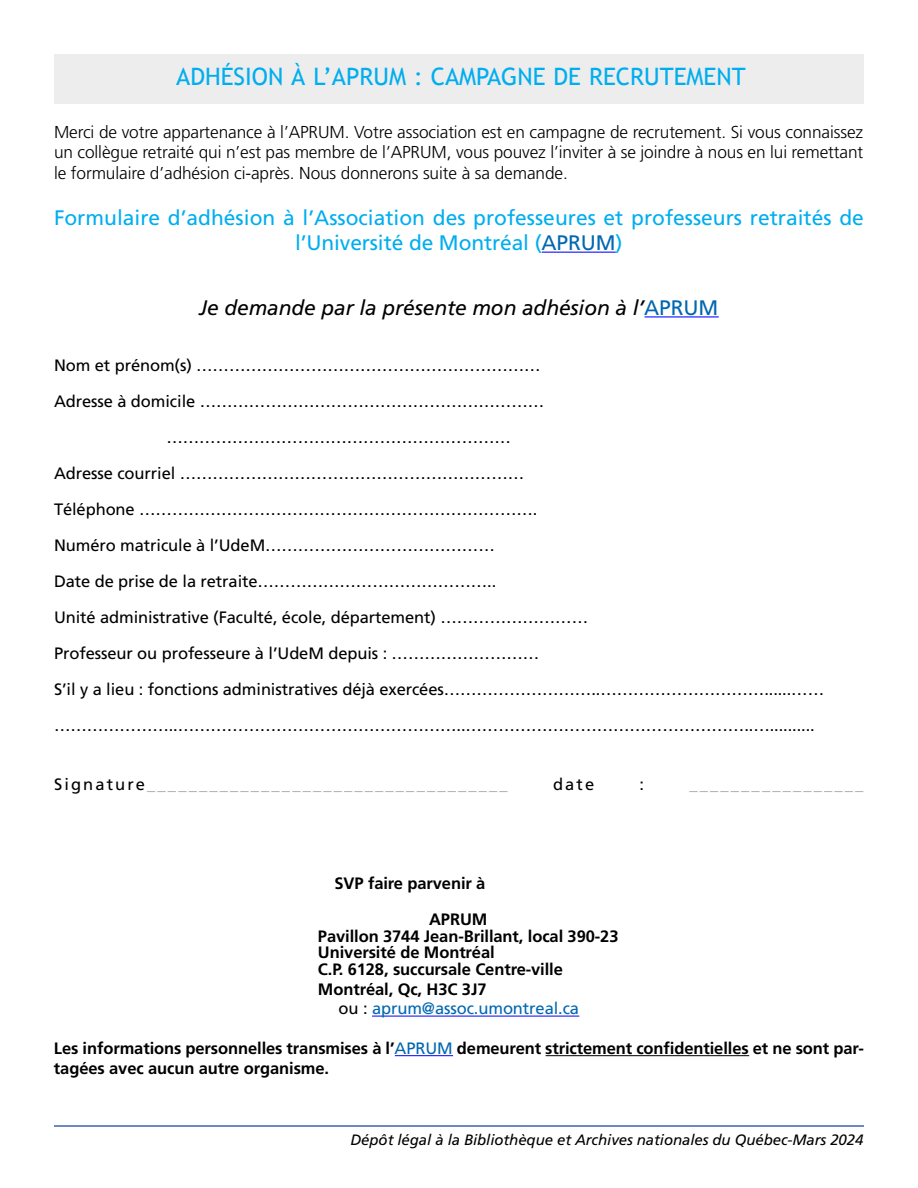
<style>
.page{position:relative;width:918px;height:1188px;background:#fff}
.page>*{position:absolute;margin:0;border:0;box-sizing:border-box;transform-origin:0 0}
.t1{font:24px "Trebuchet MS";color:#00aeef}
.t2{font:21px/25.2px "Frutiger";color:#00aeef;text-align:center}
.t3{font:italic 21px "Frutiger";letter-spacing:-.005em;color:#000}
.t4{font:300 17.25px/20.7px "Frutiger";letter-spacing:-.005em;color:#000;text-align:justify}
.t5{font:16.5px "Frutiger";letter-spacing:-.005em;color:#000}
.t6{font:700 16.5px/16.5px "Frutiger";letter-spacing:-.005em;color:#000}
.t7{font:16.5px "Frutiger";letter-spacing:.13em;color:#9fa1a4}
.t8{font:16.5px/19.8px "Frutiger";letter-spacing:-.005em;color:#0067b1}
.t9{font:italic 15px "Frutiger";letter-spacing:-.005em;color:#000}
.s1{color:#0067b1}
.s2{font-style:normal;color:#0067b1}
.s3{color:#000}
.s4{font-weight:700;color:#000}
.s5{font-weight:400;color:#0067b1}
</style>
<div class="page">
<hr style="left:54px;top:1125px;width:810px;height:2px;background:#3c65af">
<hr style="left:542px;top:252px;width:74px;height:1px;background:#00f">
<hr style="left:645px;top:316px;width:74px;height:1px;background:#00f">
<hr style="left:372px;top:1016px;width:207px;height:1px;background:#00f">
<hr style="left:395px;top:1055px;width:58px;height:1px;background:#00f">
<hr style="left:546px;top:1055px;width:203px;height:1px;background:#000">
<div style="left:54px;top:54px;width:810px;height:50px;background:#ededee"></div>
<h1 class="t1" style="left:176px;top:63px;width:571px">ADHÉSION À L’APRUM : CAMPAGNE DE RECRUTEMENT</h1>
<p class="t4" style="left:54px;top:121px;width:811px">Merci de votre appartenance à l’APRUM. Votre association est en campagne de recrutement. Si vous connaissez un collègue retraité qui n’est pas membre de l’APRUM, vous pouvez l’inviter à se joindre à nous en lui remettant le formulaire d’adhésion ci-après. Nous donnerons suite à sa demande.</p>
<p class="t2" style="left:54px;top:205px;width:811px">Formulaire d’adhésion à l’Association des professeures et professeurs retraités de l’Université de Montréal (<span class="s1">APRUM</span>)</p>
<p class="t3" style="left:199px;top:295px;width:521px">Je demande par la présente mon adhésion à l’<span class="s2">APRUM</span></p>
<p class="t5" style="left:54px;top:355px;width:488px">Nom et prénom(s) ………………………………………………………</p>
<p class="t5" style="left:54px;top:391px;width:492px">Adresse à domicile ………………………………………………………</p>
<p class="t5" style="left:167px;top:427px;width:346px">………………………………………………………</p>
<p class="t5" style="left:54px;top:463px;width:472px">Adresse courriel ………………………………………………………</p>
<p class="t5" style="left:54px;top:499px;width:485px">Téléphone ……………………………………………………………….</p>
<p class="t5" style="left:54px;top:535px;width:442px">Numéro matricule à l’UdeM……………………………………</p>
<p class="t5" style="left:54px;top:571px;width:444px">Date de prise de la retraite……………………………………..</p>
<p class="t5" style="left:54px;top:607px;width:536px">Unité administrative (Faculté, école, département) ………………………</p>
<p class="t5" style="left:54px;top:643px;width:487px">Professeur ou professeure à l’UdeM depuis : ………………………</p>
<p class="t5" style="left:54px;top:679px;width:772px">S’il y a lieu : fonctions administratives déjà exercées………………………..…………………………......……</p>
<p class="t5" style="left:54px;top:715px;width:762px">…………………..……………………………………………..……………………………………………..…..........</p>
<p class="t7" style="left:54px;top:775px;width:455px"><span class="s3">Signature</span>___________________________________</p>
<p class="t5" style="left:553px;top:775px;width:43px">date</p>
<p class="t5" style="left:640px;top:775px;width:6px">:</p>
<p class="t7" style="left:689px;top:775px;width:176px">_________________</p>
<p class="t6" style="left:334px;top:865px;width:154px;line-height:36.3px;text-align:right">SVP faire parvenir à<br>APRUM</p>
<p class="t6" style="left:318px;top:928px;width:302px">Pavillon 3744 Jean-Brillant, local 390-23<br>Université de Montréal<br>C.P. 6128, succursale Centre-ville</p>
<p class="t8" style="left:339px;top:979px;width:242px;text-indent:-21px"><span class="s4">Montréal, Qc, H3C 3J7<br></span><span class="s3">ou :</span> aprum@assoc.umontreal.ca</p>
<p class="t6" style="left:54px;top:1038px;width:811px;line-height:19.8px">Les informations personnelles transmises à l’<span class="s5">APRUM</span> demeurent strictement confidentielles et ne sont par&shy;tagées avec aucun autre organisme.</p>
<p class="t9" style="left:351px;top:1131px;width:514px">Dépôt légal à la Bibliothèque et Archives nationales du Québec-Mars 2024</p>
</div>
